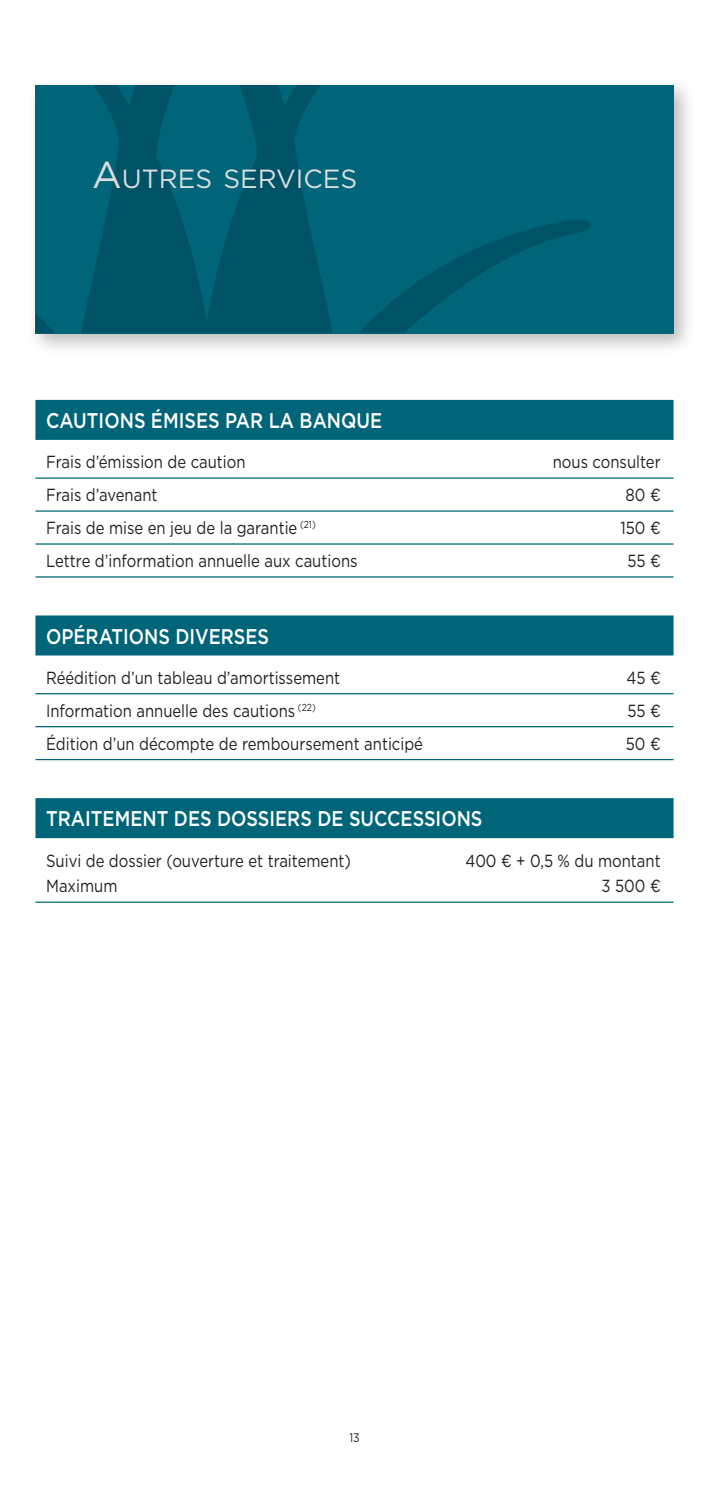
<style>
.page{position:relative;width:709px;height:1489px;background:#fff}
.page>*{position:absolute;margin:0;border:0;box-sizing:border-box;transform-origin:0 0}
.t1{font:26.25px "Gotham";color:#dcdddf}
.t2{font:500 21.25px "Gotham";color:#fff;scale:.85 1}
.t3{font:17.5px "Gotham";color:#231f20;scale:.85 1}
.t4{font:12.5px "Gotham";color:#231f20;scale:.85 1}
.s1{font-size:37.5px}
</style>
<div class="page">
<div style="left:27px;top:77px;width:669px;height:279px;background:#231f20;opacity:.3"></div>
<div style="left:35px;top:85px;width:638px;height:248px;background:#016579"></div>
<svg style="left:35px;top:85px;width:556px;height:248px"></svg>
<div style="left:35px;top:400px;width:638px;height:40px;background:#016579"></div>
<hr style="left:35px;top:477px;width:638px;height:1px;background:#016579">
<hr style="left:35px;top:510px;width:638px;height:1px;background:#016579">
<hr style="left:35px;top:543px;width:638px;height:1px;background:#016579">
<hr style="left:35px;top:576px;width:638px;height:1px;background:#016579">
<div style="left:35px;top:615px;width:638px;height:40px;background:#016579"></div>
<hr style="left:35px;top:693px;width:638px;height:1px;background:#016579">
<hr style="left:35px;top:726px;width:638px;height:1px;background:#016579">
<hr style="left:35px;top:759px;width:638px;height:1px;background:#016579">
<div style="left:35px;top:798px;width:638px;height:40px;background:#016579"></div>
<hr style="left:35px;top:901px;width:638px;height:1px;background:#016579">
<h1 class="t1" style="left:92px;top:162px;width:267px"><span class="s1">A</span>UTRES SERVICES</h1>
<p class="t2" style="left:46px;top:407px;width:397px">CAUTIONS ÉMISES PAR LA BANQUE</p>
<p class="t3" style="left:46px;top:451px;width:236px">Frais d’émission de caution</p>
<p class="t3" style="left:552px;top:451px;width:128px">nous consulter</p>
<p class="t3" style="left:46px;top:484px;width:133px">Frais d’avenant</p>
<p class="t3" style="left:625px;top:484px;width:43px">80 €</p>
<p class="t3" style="left:46px;top:516px;width:319px">Frais de mise en jeu de la garantie <sup>(21)</sup></p>
<p class="t3" style="left:620px;top:516px;width:49px">150 €</p>
<p class="t3" style="left:46px;top:549px;width:368px">Lettre d’information annuelle aux cautions</p>
<p class="t3" style="left:627px;top:549px;width:41px">55 €</p>
<p class="t2" style="left:46px;top:622px;width:264px">OPÉRATIONS DIVERSES</p>
<p class="t3" style="left:46px;top:666px;width:347px">Réédition d’un tableau d’amortissement</p>
<p class="t3" style="left:626px;top:666px;width:42px">45 €</p>
<p class="t3" style="left:46px;top:699px;width:319px">Information annuelle des cautions <sup>(22)</sup></p>
<p class="t3" style="left:627px;top:699px;width:41px">55 €</p>
<p class="t3" style="left:46px;top:732px;width:445px">Édition d’un décompte de remboursement anticipé</p>
<p class="t3" style="left:626px;top:732px;width:43px">50 €</p>
<p class="t2" style="left:46px;top:805px;width:515px">TRAITEMENT DES DOSSIERS DE SUCCESSIONS</p>
<p class="t3" style="left:46px;top:849px;width:360px">Suivi de dossier (ouverture et traitement)</p>
<p class="t3" style="left:465px;top:849px;width:231px">400 € + 0,5 % du montant</p>
<p class="t3" style="left:46px;top:874px;width:86px">Maximum</p>
<p class="t3" style="left:601px;top:874px;width:71px">3 500 €</p>
<p class="t4" style="left:349px;top:1429px;width:14px">13</p>
</div>
